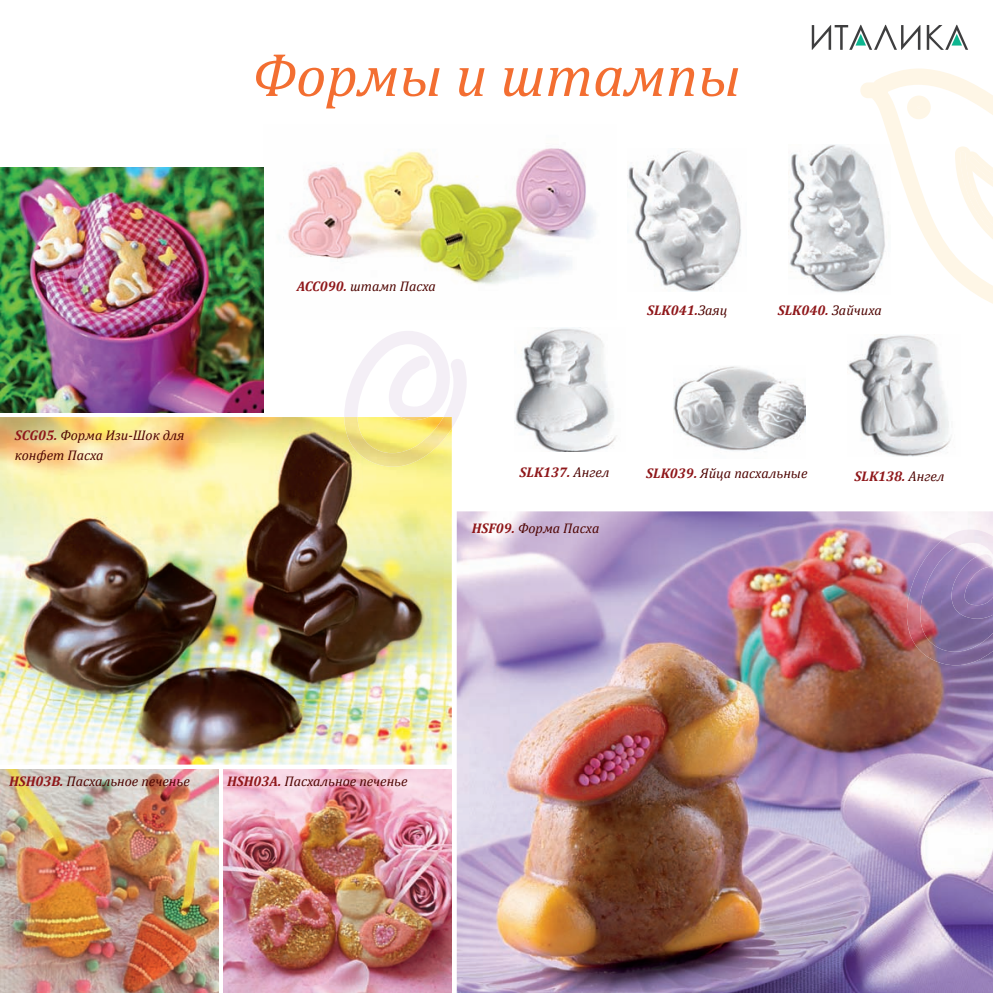
<style>
.page{position:relative;width:993px;height:993px;background:#fff}
.page>*{position:absolute;margin:0;border:0;box-sizing:border-box;transform-origin:0 0}
.t1{font:italic 59.5px "Cambria";color:#f36e31}
.t2{font:italic 14px/19.2px "Cambria";color:#4d0300}
.t3{font:italic 700 14px "Cambria";color:#8f171a}
.s1{font-weight:700;color:#8f171a}
.s2{font-weight:400;color:#4d0300}
</style>
<div class="page">
<svg style="left:811px;top:25px;width:156px;height:25px"></svg>
<img style="left:263px;top:148px;width:333px;height:136px">
<img style="left:0;top:417px;width:451px;height:347px">
<img style="left:456px;top:511px;width:536px;height:481px">
<img style="left:788px;top:144px;width:72px;height:149px">
<img style="left:627px;top:150px;width:114px;height:141px">
<img style="left:673px;top:366px;width:132px;height:85px">
<img style="left:514px;top:327px;width:103px;height:124px">
<img style="left:848px;top:334px;width:103px;height:123px">
<svg style="left:860px;top:68px;width:132px;height:235px"></svg>
<img style="left:906px;top:529px;width:86px;height:136px">
<img style="left:344px;top:428px;width:107px;height:38px">
<svg style="left:344px;top:331px;width:122px;height:97px"></svg>
<img style="left:223px;top:769px;width:228px;height:223px">
<img style="left:0;top:769px;width:218px;height:223px">
<img style="left:0;top:168px;width:264px;height:244px">
<h1 class="t1" style="left:252px;top:34px;width:490px">Формы и штампы</h1>
<p class="t2" style="left:15px;top:425px;width:171px"><span class="s1">SCG05.</span> Форма Изи-Шок для конфет Пасха</p>
<p class="t2" style="left:297px;top:276px;width:141px"><span class="s1">АСС090.</span> штамп Пасха</p>
<p class="t3" style="left:647px;top:300px;width:82px">SLK041.<span class="s2">Заяц</span></p>
<p class="t3" style="left:777px;top:300px;width:105px">SLK040. <span class="s2">Зайчиха</span></p>
<p class="t3" style="left:519px;top:462px;width:91px">SLK137. <span class="s2">Ангел</span></p>
<p class="t2" style="left:646px;top:462px;width:162px"><span class="s1">SLK039.</span> Яйца пасхальные</p>
<p class="t3" style="left:854px;top:466px;width:91px">SLK138. <span class="s2">Ангел</span></p>
<p class="t2" style="left:471px;top:518px;width:129px"><span class="s1">HSF09.</span> Форма Пасха</p>
<p class="t2" style="left:9px;top:770px;width:182px"><span class="s1">HSH03B.</span> Пасхальное печенье</p>
<p class="t2" style="left:227px;top:770px;width:182px"><span class="s1">HSH03A.</span> Пасхальное печенье</p>
</div>
